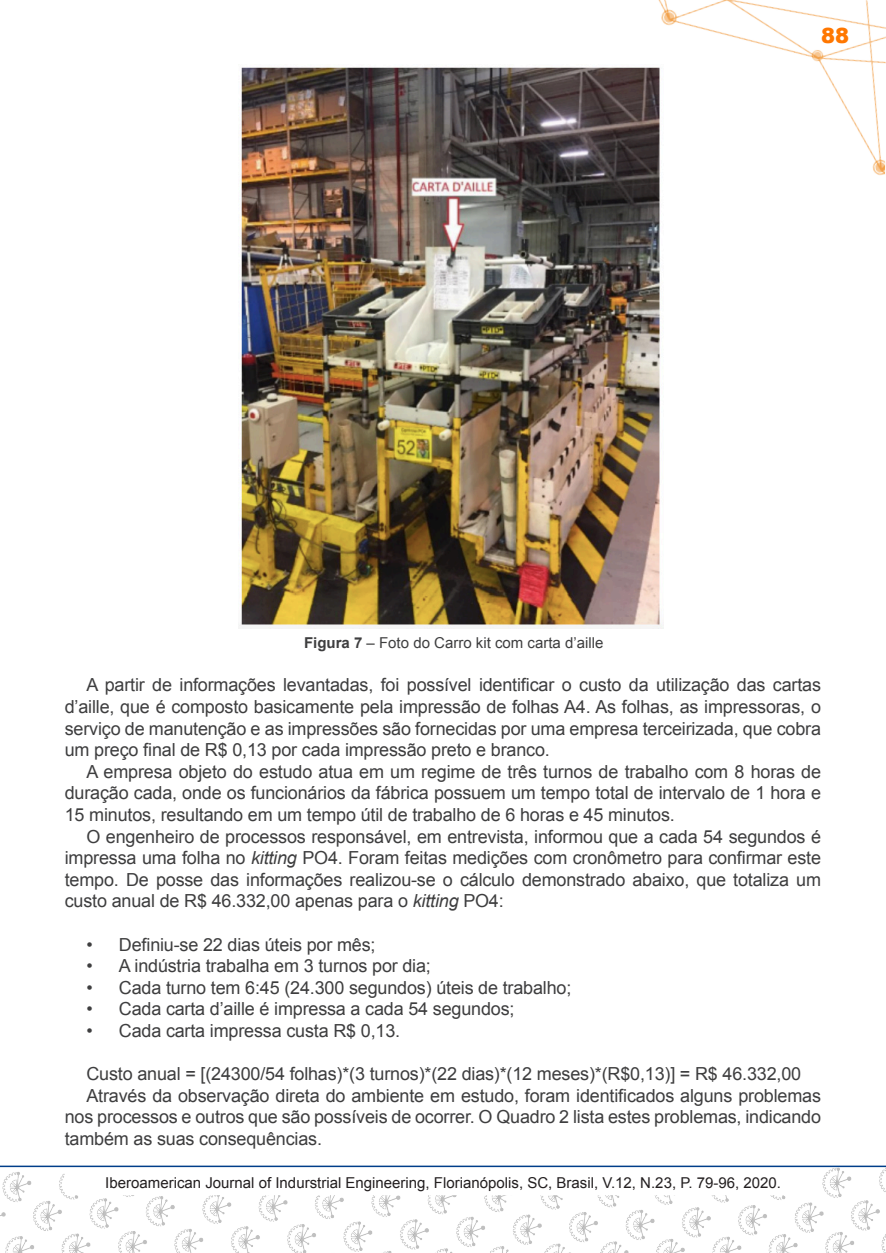
<style>
.page{position:relative;width:886px;height:1253px;background:#fff}
.page>*{position:absolute;margin:0;border:0;box-sizing:border-box;transform-origin:0 0}
.t1{font:900 21px "Arial";color:#f70}
.texto{font:18px/21.6px "Arial";letter-spacing:-.01em;color:#3e3e3f;text-align:justify}
.t2{font:15px "Arial";color:#231f20}
.texto-2{font:15px "Arial";color:#3e3e3f}
.s1{font-weight:700}
.s2{font-style:italic}
</style>
<div class="page">
<img style="left:658px;top:0;width:228px;height:176px">
<img style="left:0;top:1167px;width:886px;height:86px">
<div style="left:65px;top:1165px;width:756px;height:30px;background:#fff;border:2px solid #fff"></div>
<hr style="left:0;top:1165px;width:886px;height:2px;background:#003e89">
<img style="left:239px;top:65px;width:424px;height:564px">
<p class="t1" style="left:821px;top:20px;width:30px">88</p>
<p class="texto-2" style="left:304px;top:633px;width:301px"><span class="s1">Figura 7</span> – Foto do Carro kit com carta d’aille</p>
<p class="texto" style="left:65px;top:674px;width:757px;text-indent:22px">A partir de informações levantadas, foi possível identificar o custo da utilização das cartas d’aille, que é composto basicamente pela impressão de folhas A4. As folhas, as impressoras, o serviço de manutenção e as impressões são fornecidas por uma empresa terceirizada, que cobra um preço final de R$ 0,13 por cada impressão preto e branco.</p>
<p class="texto" style="left:65px;top:761px;width:757px;text-indent:22px">A empresa objeto do estudo atua em um regime de três turnos de trabalho com 8 horas de duração cada, onde os funcionários da fábrica possuem um tempo total de intervalo de 1 hora e 15 minutos, resultando em um tempo útil de trabalho de 6 horas e 45 minutos.</p>
<p class="texto" style="left:65px;top:825px;width:757px;text-indent:22px">O engenheiro de processos responsável, em entrevista, informou que a cada 54 segundos é impressa uma folha no <span class="s2">kitting</span> PO4. Foram feitas medições com cronômetro para confirmar este tempo. De posse das informações realizou-se o cálculo demonstrado abaixo, que totaliza um custo anual de R$ 46.332,00 apenas para o <span class="s2">kitting</span> PO4:</p>
<p class="texto" style="left:86px;top:933px;width:290px">• Definiu-se 22 dias úteis por mês;</p>
<p class="texto" style="left:86px;top:955px;width:346px">• A indústria trabalha em 3 turnos por dia;</p>
<p class="texto" style="left:86px;top:977px;width:486px">• Cada turno tem 6:45 (24.300 segundos) úteis de trabalho;</p>
<p class="texto" style="left:86px;top:998px;width:429px">• Cada carta d’aille é impressa a cada 54 segundos;</p>
<p class="texto" style="left:86px;top:1020px;width:315px">• Cada carta impressa custa R$ 0,13.</p>
<p class="texto" style="left:86px;top:1063px;width:716px">Custo anual = [(24300/54 folhas)*(3 turnos)*(22 dias)*(12 meses)*(R$0,13)] = R$ 46.332,00</p>
<p class="texto" style="left:65px;top:1085px;width:757px;text-indent:22px">Através da observação direta do ambiente em estudo, foram identificados alguns problemas nos processos e outros que são possíveis de ocorrer. O Quadro 2 lista estes problemas, indicando também as suas consequências.</p>
<p class="t2" style="left:105px;top:1173px;width:677px">Iberoamerican Journal of Indurstrial Engineering, Florianópolis, SC, Brasil, V.12, N.23, P. 79-96, 2020.</p>
</div>
